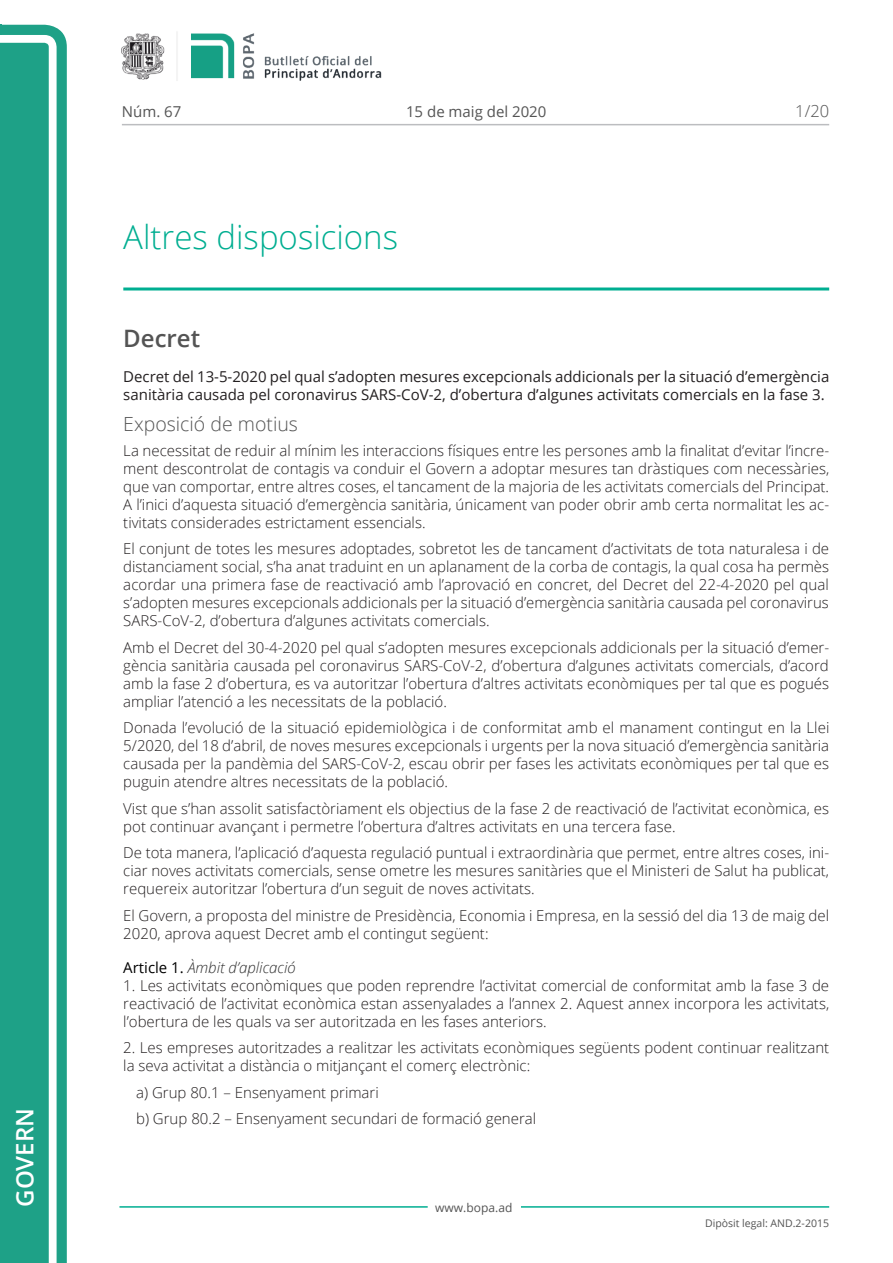
<style>
.page{position:relative;width:893px;height:1263px;background:#fff}
.page>*{position:absolute;margin:0;border:0;box-sizing:border-box;transform-origin:0 0}
.Titol_2_PAG{font:300 33px "Open Sans";color:#00ae91}
.t1{font:600 24px "Open Sans";color:#fff}
.Titol_3{font:600 24px "Open Sans";color:#545454}
.Titol_5{font:300 19.5px "Open Sans";color:#545454}
.num_pagina{font:300 16.5px "Open Sans";color:#545454}
.Body_text{font:300 15px/18px "Open Sans";color:#231f20;text-align:justify}
.Body_text_sumari{font:15px/18px "Open Sans";color:#231f20}
.Body_text_i{font:300 15px "Open Sans";color:#231f20}
.Titol_7{font:italic 300 15px "Open Sans";color:#303030}
.carrer{font:15px "Open Sans";color:#545454}
.t2{font:12px "Open Sans";color:#545454}
.t3{font:10.5px "Open Sans";color:#545454}
.s1{font-weight:400;font-style:normal;color:#000}
</style>
<div class="page">
<svg style="left:0;top:25px;width:67px;height:1238px;fill:#1ea187"></svg>
<div style="left:0;top:43px;width:49px;height:1220px;background:#1ea187"></div>
<img style="left:122px;top:32px;width:260px;height:49px">
<hr style="left:119px;top:1206px;width:309px;height:2px;background:#00ae91">
<hr style="left:521px;top:1206px;width:308px;height:2px;background:#00ae91">
<hr style="left:122px;top:124px;width:707px;height:1px;background:#bcbdc0">
<hr style="left:123px;top:287px;width:706px;height:3px;background:#00ae91">
<p class="t1" style="left:8px;top:1207px;width:100px;rotate:-90deg">Govern</p>
<p class="carrer" style="left:122px;top:102px;width:61px">Núm. 67</p>
<p class="carrer" style="left:406px;top:102px;width:142px">15 de maig del 2020</p>
<p class="Titol_2_PAG" style="left:123px;top:215px;width:276px">Altres disposicions</p>
<p class="num_pagina" style="left:795px;top:100px;width:35px">1/20</p>
<p class="Titol_3" style="left:123px;top:321px;width:78px">Decret</p>
<p class="Body_text_sumari" style="left:123px;top:367px;width:707px">Decret del 13-5-2020 pel qual s’adopten mesures excepcionals addicionals per la situació d’emergència sanitària causada pel coronavirus SARS-CoV-2, d’obertura d’algunes activitats comercials en la fase 3.</p>
<p class="Titol_5" style="left:123px;top:410px;width:176px">Exposició de motius</p>
<p class="Body_text" style="left:123px;top:441px;width:707px">La necessitat de reduir al mínim les interaccions físiques entre les persones amb la finalitat d’evitar l’incre&shy;ment descontrolat de contagis va conduir el Govern a adoptar mesures tan dràstiques com necessàries, que van comportar, entre altres coses, el tancament de la majoria de les activitats comercials del Principat.<br>A l’inici d’aquesta situació d’emergència sanitària, únicament van poder obrir amb certa normalitat les ac&shy;tivitats considerades estrictament essencials.</p>
<p class="Body_text" style="left:123px;top:539px;width:707px">El conjunt de totes les mesures adoptades, sobretot les de tancament d’activitats de tota naturalesa i de distanciament social, s’ha anat traduint en un aplanament de la corba de contagis, la qual cosa ha permès acordar una primera fase de reactivació amb l’aprovació en concret, del Decret del 22-4-2020 pel qual s’adopten mesures excepcionals addicionals per la situació d’emergència sanitària causada pel coronavirus SARS-CoV-2, d’obertura d’algunes activitats comercials.</p>
<p class="Body_text" style="left:123px;top:638px;width:707px">Amb el Decret del 30-4-2020 pel qual s’adopten mesures excepcionals addicionals per la situació d’emer&shy;gència sanitària causada pel coronavirus SARS-CoV-2, d’obertura d’algunes activitats comercials, d’acord amb la fase 2 d’obertura, es va autoritzar l’obertura d’altres activitats econòmiques per tal que es pogués ampliar l’atenció a les necessitats de la població.</p>
<p class="Body_text" style="left:123px;top:718px;width:708px">Donada l’evolució de la situació epidemiològica i de conformitat amb el manament contingut en la Llei 5/2020, del 18 d’abril, de noves mesures excepcionals i urgents per la nova situació d’emergència sanitària causada per la pandèmia del SARS-CoV-2, escau obrir per fases les activitats econòmiques per tal que es puguin atendre altres necessitats de la població.</p>
<p class="Body_text" style="left:123px;top:799px;width:707px">Vist que s’han assolit satisfactòriament els objectius de la fase 2 de reactivació de l’activitat econòmica, es pot continuar avançant i permetre l’obertura d’altres activitats en una tercera fase.</p>
<p class="Body_text" style="left:123px;top:843px;width:707px">De tota manera, l’aplicació d’aquesta regulació puntual i extraordinària que permet, entre altres coses, ini&shy;ciar noves activitats comercials, sense ometre les mesures sanitàries que el Ministeri de Salut ha publicat, requereix autoritzar l’obertura d’un seguit de noves activitats.</p>
<p class="Body_text" style="left:123px;top:906px;width:707px">El Govern, a proposta del ministre de Presidència, Economia i Empresa, en la sessió del dia 13 de maig del<br>2020, aprova aquest Decret amb el contingut següent:</p>
<p class="Titol_7" style="left:123px;top:957px;width:174px"><span class="s1">Article 1.</span> Àmbit d’aplicació</p>
<p class="Body_text" style="left:123px;top:976px;width:707px">1. Les activitats econòmiques que poden reprendre l’activitat comercial de conformitat amb la fase 3 de reactivació de l’activitat econòmica estan assenyalades a l’annex 2. Aquest annex incorpora les activitats, l’obertura de les quals va ser autoritzada en les fases anteriors.</p>
<p class="Body_text" style="left:123px;top:1038px;width:707px">2. Les empreses autoritzades a realitzar les activitats econòmiques següents podent continuar realitzant la seva activitat a distància o mitjançant el comerç electrònic:</p>
<p class="Body_text_i" style="left:136px;top:1082px;width:244px">a) Grup 80.1 – Ensenyament primari</p>
<p class="Body_text_i" style="left:136px;top:1108px;width:402px">b) Grup 80.2 – Ensenyament secundari de formació general</p>
<p class="t2" style="left:435px;top:1199px;width:79px">www.bopa.ad</p>
<p class="t3" style="left:705px;top:1216px;width:125px">Dipòsit legal: AND.2-2015</p>
</div>
